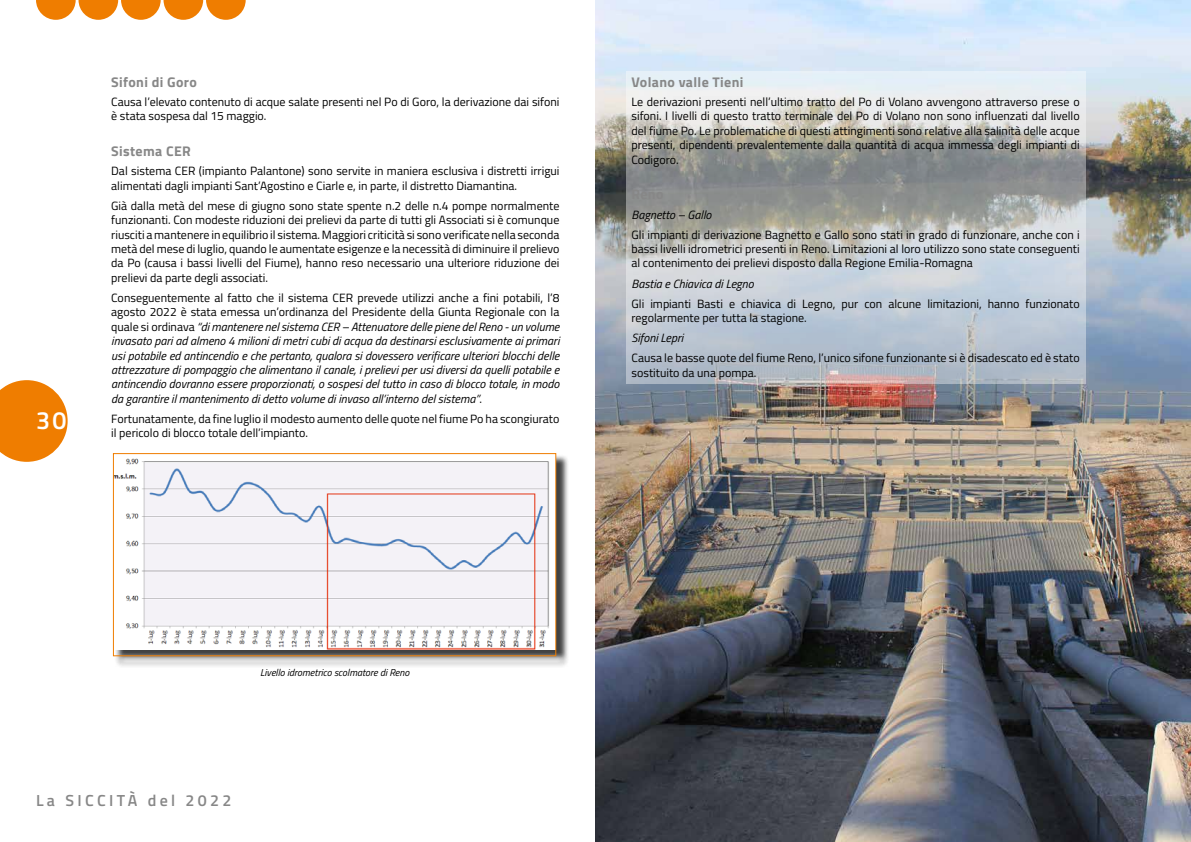
<style>
.page{position:relative;width:1191px;height:842px;background:#fff}
.page>*{position:absolute;margin:0;border:0;box-sizing:border-box;transform-origin:0 0}
.t1{font:600 25px "Titillium Web";color:#fff}
.t2{font:600 16px "Titillium Web";letter-spacing:.21em;color:#878787}
.t3{font:700 14px "Titillium Web";letter-spacing:.025em;color:#878787}
.t4{font:12px/14.4px "Titillium Web";color:#000}
.t5{font:italic 12px/14.4px "Titillium Web";color:#000;text-align:justify}
.t6{font:italic 10px "Titillium Web";color:#000}
.s1{font-style:normal}
</style>
<div class="page">
<img style="left:595px;top:0;width:596px;height:842px">
<svg style="left:626px;top:71px;width:459px;height:312px;background:#bbc0c3"></svg>
<svg style="left:0;top:380px;width:68px;height:82px"></svg>
<div style="left:114px;top:455px;width:455px;height:214px;background:#000;opacity:.75"></div>
<img style="left:115px;top:455px;width:439px;height:195px">
<div style="left:113px;top:453px;width:443px;height:203px;border:1px solid #ef7d00"></div>
<svg style="left:36px;top:0;width:210px;height:20px"></svg>
<h1 class="t1" style="left:36px;top:402px;width:32px">30</h1>
<p class="t3" style="left:111px;top:71px;width:87px">Sifoni di Goro</p>
<p class="t4" style="left:111px;top:94px;width:450px">Causa l’elevato contenuto di acque salate presenti nel Po di Goro, la derivazione dai sifoni è stata sospesa dal 15 maggio.</p>
<p class="t3" style="left:111px;top:141px;width:81px">Sistema CER</p>
<p class="t4" style="left:111px;top:163px;width:450px">Dal sistema CER (impianto Palantone) sono servite in maniera esclusiva i distretti irrigui alimentati dagli impianti Sant’Agostino e Ciarle e, in parte, il distretto Diamantina.</p>
<p class="t4" style="left:111px;top:198px;width:450px;text-align:justify">Già dalla metà del mese di giugno sono state spente n.2 delle n.4 pompe normalmente funzionanti. Con modeste riduzioni dei prelievi da parte di tutti gli Associati si è comunque riusciti a mantenere in equilibrio il sistema. Maggiori criticità si sono verificate nella seconda metà del mese di luglio, quando le aumentate esigenze e la necessità di diminuire il prelievo da Po (causa i bassi livelli del Fiume), hanno reso necessario una ulteriore riduzione dei prelievi da parte degli associati.</p>
<p class="t5" style="left:111px;top:290px;width:450px"><span class="s1">Conseguentemente al fatto che il sistema CER prevede utilizzi anche a fini potabili, l’8 agosto 2022 è stata emessa un’ordinanza del Presidente della Giunta Regionale con la quale si ordinava</span> “di mantenere nel sistema CER – Attenuatore delle piene del Reno - un volume invasato pari ad almeno 4 milioni di metri cubi di acqua da destinarsi esclusivamente ai primari usi potabile ed antincendio e che pertanto, qualora si dovessero verificare ulteriori blocchi delle attrezzature di pompaggio che alimentano il canale, i prelievi per usi diversi da quelli potabile e antincendio dovranno essere proporzionati, o sospesi del tutto in caso di blocco totale, in modo da garantire il mantenimento di detto volume di invaso all’interno del sistema”<span class="s1">.</span></p>
<p class="t4" style="left:111px;top:411px;width:450px">Fortunatamente, da fine luglio il modesto aumento delle quote nel fiume Po ha scongiurato il pericolo di blocco totale dell’impianto.</p>
<p class="t3" style="left:631px;top:71px;width:113px">Volano valle Tieni</p>
<p class="t4" style="left:631px;top:94px;width:450px;text-align:justify">Le derivazioni presenti nell’ultimo tratto del Po di Volano avvengono attraverso prese o sifoni. I livelli di questo tratto terminale del Po di Volano non sono influenzati dal livello del fiume Po. Le problematiche di questi attingimenti sono relative alla salinità delle acque presenti, dipendenti prevalentemente dalla quantità di acqua immessa degli impianti di Codigoro.</p>
<p class="t5" style="left:631px;top:207px;width:81px">Bagnetto – Gallo</p>
<p class="t4" style="left:631px;top:227px;width:450px;text-align:justify">Gli impianti di derivazione Bagnetto e Gallo sono stati in grado di funzionare, anche con i bassi livelli idrometrici presenti in Reno. Limitazioni al loro utilizzo sono state conseguenti al contenimento dei prelievi disposto dalla Regione Emilia-Romagna</p>
<p class="t5" style="left:631px;top:275px;width:124px">Bastia e Chiavica di Legno</p>
<p class="t4" style="left:631px;top:296px;width:450px">Gli impianti Basti e chiavica di Legno, pur con alcune limitazioni, hanno funzionato regolarmente per tutta la stagione.</p>
<p class="t5" style="left:631px;top:330px;width:53px">Sifoni Lepri</p>
<p class="t4" style="left:631px;top:350px;width:450px">Causa le basse quote del fiume Reno, l’unico sifone funzionante si è disadescato ed è stato sostituito da una pompa.</p>
<p class="t6" style="left:260px;top:665px;width:151px">Livello idrometrico scolmatore di Reno</p>
<h2 class="t2" style="left:36px;top:788px;width:197px">La SICCITÀ del 2022</h2>
</div>
